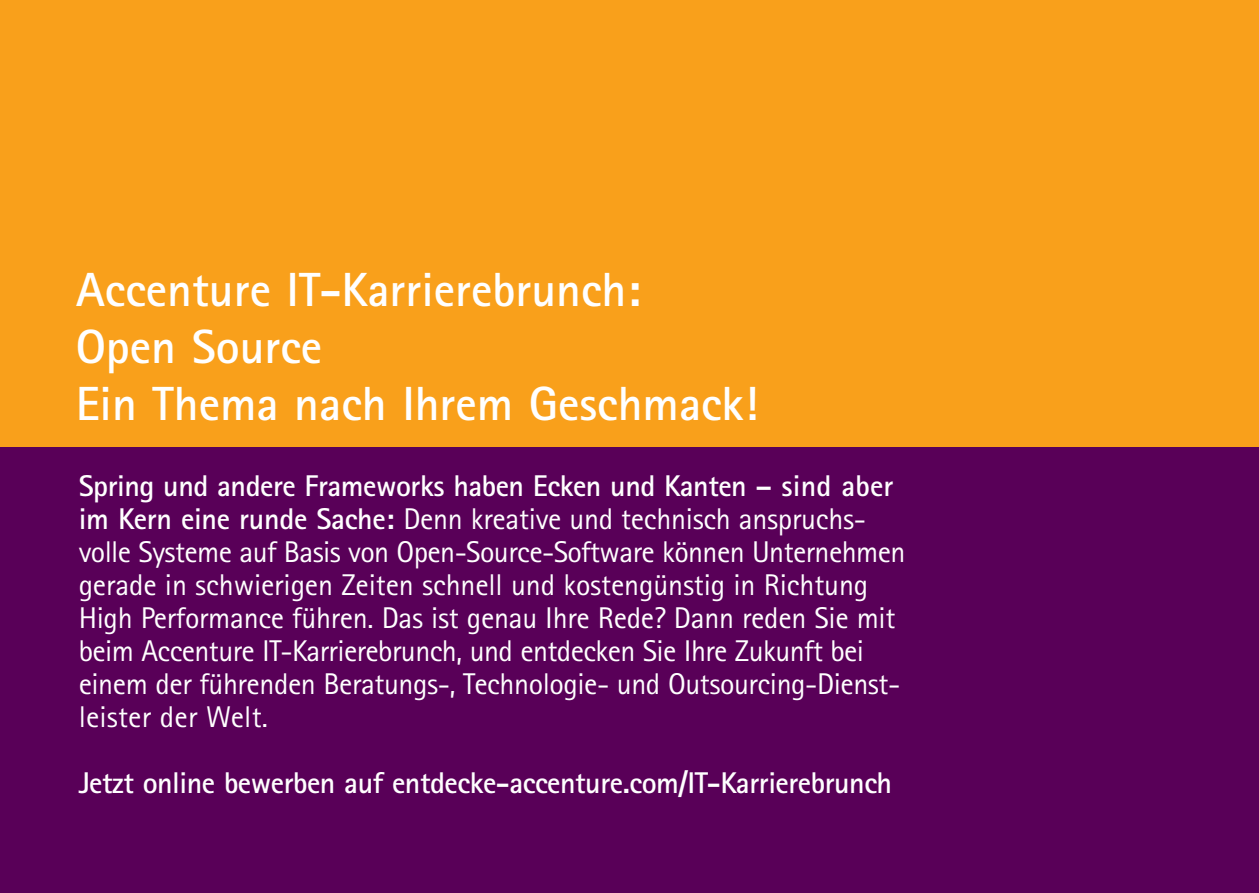
<style>
.page{position:relative;width:1259px;height:893px;background:#fff}
.page>*{position:absolute;margin:0;border:0;box-sizing:border-box;transform-origin:0 0}
.t1{font:700 48px/57px "Agfa Rotis Sans Serif";color:#fff}
.t2{font:30px/33px "Agfa Rotis Sans Serif";letter-spacing:-.015em;color:#fff}
.t3{font:700 30px "Agfa Rotis Sans Serif";letter-spacing:-.015em;color:#fff}
.s1{font-weight:700}
</style>
<div class="page">
<div style="left:0;top:446px;width:1259px;height:447px;background:#590058"></div>
<div style="left:0;top:0;width:1259px;height:446px;background:#f9a01b"></div>
<h1 class="t1" style="left:76px;top:266px;width:684px">Accenture IT-Karrierebrunch:<br>Open Source<br>Ein Thema nach Ihrem Geschmack!</h1>
<p class="t2" style="left:79px;top:472px;width:828px"><span class="s1">Spring und andere Frameworks haben Ecken und Kanten – sind aber im Kern eine runde Sache:</span> Denn kreative und technisch anspruchs&shy;volle Systeme auf Basis von Open-Source-Software können Unternehmen gerade in schwierigen Zeiten schnell und kostengünstig in Richtung High Performance führen. Das ist genau Ihre Rede? Dann reden Sie mit beim Accenture IT-Karrierebrunch, und entdecken Sie Ihre Zu kunft bei einem der führenden Beratungs-, Technologie- und Outsourcing-Dienst&shy;leister der Welt.</p>
<p class="t3" style="left:79px;top:772px;width:815px">Jetzt online bewerben auf entdecke-accenture.com/IT-Karrierebrunch</p>
</div>
